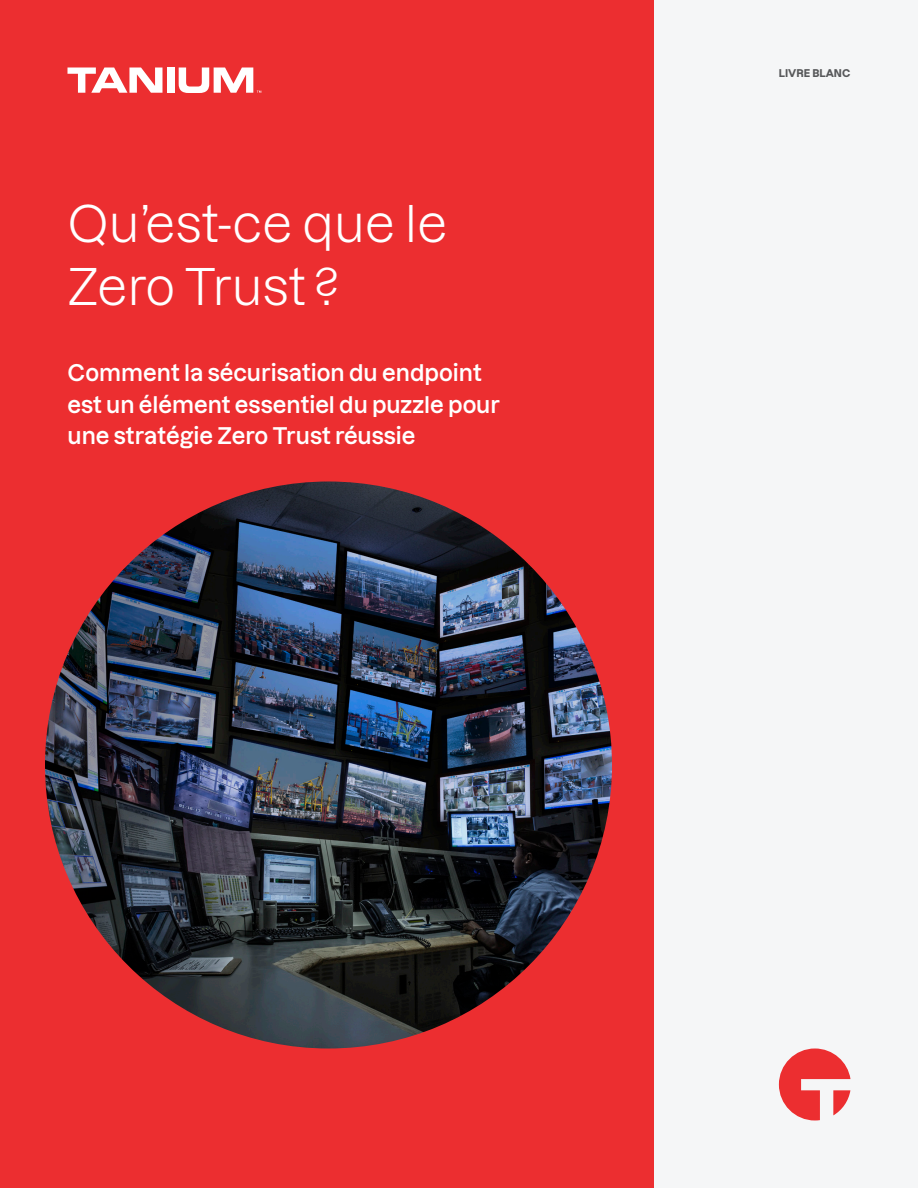
<style>
.page{position:relative;width:918px;height:1188px;background:#f5f6f7}
.page>*{position:absolute;margin:0;border:0;box-sizing:border-box;transform-origin:0 0}
.H0{font:49.5px/63px "Dazzed";color:#fff}
.t1{font:600 22.5px/31.5px "Dazzed";color:#fff}
.t2{font:700 10.5px "Dazzed";color:#57585a}
</style>
<div class="page">
<div style="left:0;top:0;width:654px;height:1188px;background:#ec2e30"></div>
<img style="left:45px;top:482px;width:567px;height:566px;border-radius:284px">
<svg style="left:779px;top:1048px;width:71px;height:72px"></svg>
<svg style="left:67px;top:68px;width:96px;height:25px"></svg>
<div style="left:167px;top:68px;width:7px;height:25px;background:#fff"></div>
<svg style="left:179px;top:68px;width:82px;height:25px"></svg>
<p class="H0" style="left:68px;top:186px;width:381px">Qu’est-ce que le<br>Zero Trust ?</p>
<h2 class="t1" style="left:68px;top:354px;width:434px">Comment la sécurisation du endpoint est un élément essentiel du puzzle pour une stratégie Zero Trust réussie</h2>
<h6 class="t2" style="left:779px;top:65px;width:73px">LIVRE BLANC</h6>
</div>
